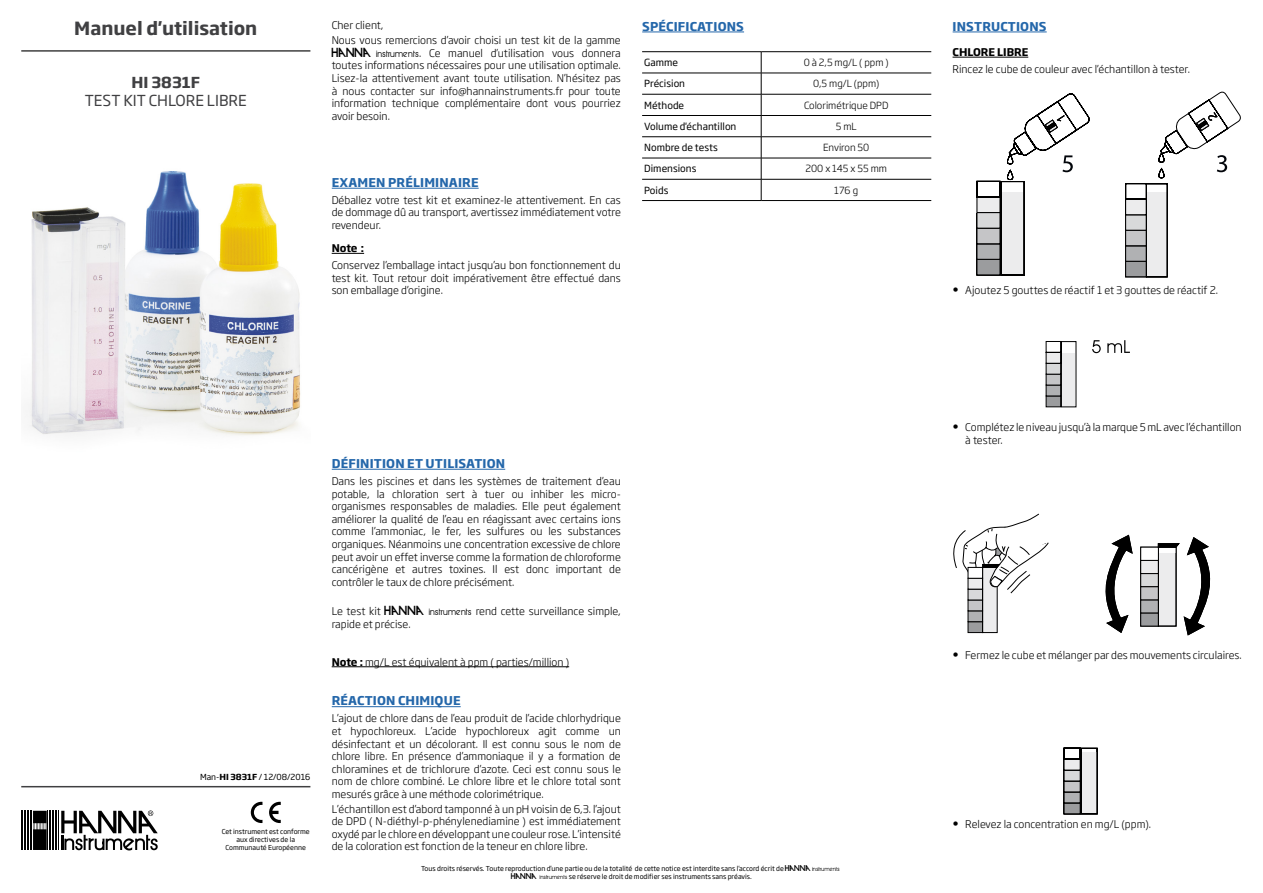
<style>
.page{position:relative;width:1263px;height:893px;background:#fff}
.page>*{position:absolute;margin:0;border:0;box-sizing:border-box;transform-origin:0 0}
.Titre_manuel_d_utili{font:700 18px "Soho Gothic Pro";color:#404042}
.Ref___nom_instrument{font:15px "Soho Gothic Pro";color:#404042}
.Ref___nom_instrument-2{font:700 15px "Soho Gothic Pro";color:#404042}
.Titre{font:700 12px "Soho Gothic Pro";letter-spacing:.015em;color:#2467aa}
.Texte_light{font:300 10.5px/12.6px "Soho Gothic Pro";color:#000;text-align:justify}
.Note{font:300 10.5px "Soho Gothic Pro";color:#000}
.Sous-titre{font:700 10.5px "Soho Gothic Pro";color:#000}
.Note-2{font:700 10.5px "Soho Gothic Pro";color:#000}
.Tableau_corps{font:300 9.75px "Soho Gothic Pro";color:#000}
.Tableau_gauche{font:9.75px "Soho Gothic Pro";color:#000}
.Edition_et_date{font:8.25px "Soho Gothic Pro";color:#000}
.t1{font:6.75px/8.1px "Soho Gothic Pro";color:#000;text-align:center}
.s1{font-family:"Hanna";font-weight:400}
.s2{font-weight:700}
.s3{font-family:"Hanna"}
.s4{font-weight:400;font-size:12px}
</style>
<div class="page">
<hr style="left:21px;top:786px;width:289px;height:1px;background:#404042">
<svg style="left:251px;top:802px;width:11px;height:21px"></svg>
<svg style="left:269px;top:802px;width:12px;height:21px"></svg>
<hr style="left:58px;top:811px;width:1px;height:39px;background:#000">
<hr style="left:57px;top:811px;width:1px;height:39px;background:#000">
<hr style="left:55px;top:811px;width:1px;height:39px;background:#000">
<hr style="left:54px;top:811px;width:1px;height:39px;background:#000">
<hr style="left:52px;top:811px;width:1px;height:39px;background:#000">
<hr style="left:51px;top:811px;width:1px;height:39px;background:#000">
<hr style="left:49px;top:811px;width:1px;height:39px;background:#000">
<hr style="left:48px;top:811px;width:1px;height:39px;background:#000">
<hr style="left:32px;top:811px;width:1px;height:39px;background:#000">
<hr style="left:30px;top:811px;width:1px;height:39px;background:#000">
<hr style="left:29px;top:811px;width:1px;height:39px;background:#000">
<hr style="left:27px;top:811px;width:1px;height:39px;background:#000">
<hr style="left:26px;top:811px;width:1px;height:39px;background:#000">
<hr style="left:24px;top:811px;width:1px;height:39px;background:#000">
<hr style="left:23px;top:811px;width:1px;height:39px;background:#000">
<hr style="left:21px;top:811px;width:1px;height:39px;background:#000">
<svg style="left:33px;top:811px;width:14px;height:39px"></svg>
<svg style="left:61px;top:810px;width:97px;height:40px"></svg>
<svg style="left:953px;top:513px;width:96px;height:120px"></svg>
<svg style="left:1105px;top:535px;width:27px;height:98px"></svg>
<svg style="left:1140px;top:537px;width:70px;height:98px"></svg>
<svg style="left:1046px;top:341px;width:30px;height:66px;background:#bbbbbc"></svg>
<svg style="left:1092px;top:340px;width:9px;height:13px"></svg>
<svg style="left:1107px;top:340px;width:23px;height:13px"></svg>
<svg style="left:1064px;top:748px;width:33px;height:66px;background:#b2b2b3"></svg>
<svg style="left:977px;top:93px;width:113px;height:182px"></svg>
<svg style="left:1125px;top:91px;width:116px;height:186px"></svg>
<img style="left:29px;top:171px;width:272px;height:265px">
<hr style="left:332px;top:188px;width:147px;height:1px;background:#2467aa">
<hr style="left:332px;top:253px;width:32px;height:1px;background:#000">
<hr style="left:21px;top:50px;width:289px;height:1px;background:#000">
<hr style="left:332px;top:469px;width:173px;height:1px;background:#2467aa">
<hr style="left:332px;top:666px;width:237px;height:1px;background:#000">
<hr style="left:332px;top:706px;width:129px;height:1px;background:#2467aa">
<hr style="left:642px;top:32px;width:102px;height:1px;background:#2467aa">
<hr style="left:642px;top:73px;width:119px;height:1px;background:#000">
<hr style="left:761px;top:73px;width:170px;height:1px;background:#000">
<hr style="left:642px;top:94px;width:119px;height:1px;background:#000">
<hr style="left:761px;top:94px;width:170px;height:1px;background:#000">
<hr style="left:642px;top:115px;width:119px;height:1px;background:#000">
<hr style="left:761px;top:115px;width:170px;height:1px;background:#000">
<hr style="left:642px;top:136px;width:119px;height:1px;background:#000">
<hr style="left:761px;top:136px;width:170px;height:1px;background:#000">
<hr style="left:642px;top:158px;width:119px;height:1px;background:#000">
<hr style="left:761px;top:158px;width:170px;height:1px;background:#000">
<hr style="left:642px;top:179px;width:119px;height:1px;background:#000">
<hr style="left:761px;top:179px;width:170px;height:1px;background:#000">
<hr style="left:761px;top:51px;width:170px;height:1px;background:#000">
<hr style="left:761px;top:200px;width:170px;height:1px;background:#000">
<hr style="left:642px;top:51px;width:119px;height:1px;background:#000">
<svg style="left:761px;top:52px;width:1px;height:148px"></svg>
<hr style="left:642px;top:200px;width:119px;height:1px;background:#000">
<hr style="left:953px;top:32px;width:94px;height:1px;background:#2467aa">
<hr style="left:952px;top:57px;width:76px;height:1px;background:#000">
<p class="Titre_manuel_d_utili" style="left:74px;top:14px;width:185px">Manuel d'utilisation</p>
<p class="Ref___nom_instrument-2" style="left:131px;top:70px;width:70px">HI 3831F</p>
<p class="Ref___nom_instrument" style="left:85px;top:88px;width:164px">TEST KIT CHLORE LIBRE</p>
<p class="Texte_light" style="left:332px;top:19px;width:53px">Cher client,</p>
<p class="Texte_light" style="left:332px;top:33px;width:291px">Nous vous remercions d’avoir choisi un test kit de la gamme <span class="s1">HANNA instruments</span>. Ce manuel d’utilisation vous donnera toutes informations nécessaires pour une utilisation optimale.<br>Lisez-la attentivement avant toute utilisation. N’hésitez pas à nous contacter sur info@hannainstruments.fr pour toute information technique complémentaire dont vous pourriez avoir besoin.</p>
<p class="Titre" style="left:332px;top:173px;width:148px">EXAMEN PRÉLIMINAIRE</p>
<p class="Texte_light" style="left:332px;top:193px;width:291px">Déballez votre test kit et examinez-le attentivement. En cas de dommage dû au transport, avertissez immédiatement votre revendeur.</p>
<p class="Note-2" style="left:332px;top:240px;width:34px">Note :</p>
<p class="Texte_light" style="left:332px;top:258px;width:291px">Conservez l’emballage intact jusqu’au bon fonctionnement du test kit. Tout retour doit impérativement être effectué dans son emballage d’origine.</p>
<p class="Titre" style="left:642px;top:17px;width:103px">SPÉCIFICATIONS</p>
<p class="Tableau_gauche" style="left:644px;top:55px;width:35px">Gamme</p>
<p class="Tableau_corps" style="left:804px;top:55px;width:87px">0 à 2,5 mg/L ( ppm )</p>
<p class="Tableau_gauche" style="left:644px;top:76px;width:42px">Précision</p>
<p class="Tableau_corps" style="left:813px;top:76px;width:68px">0,5 mg/L (ppm)</p>
<p class="Tableau_gauche" style="left:644px;top:98px;width:42px">Méthode</p>
<p class="Tableau_corps" style="left:804px;top:97px;width:86px">Colorimétrique DPD</p>
<p class="Tableau_gauche" style="left:644px;top:119px;width:94px">Volume d'échantillon</p>
<p class="Tableau_corps" style="left:836px;top:119px;width:22px">5 mL</p>
<p class="Tableau_gauche" style="left:644px;top:140px;width:75px">Nombre de tests</p>
<p class="Tableau_corps" style="left:823px;top:140px;width:48px">Environ 50</p>
<p class="Tableau_gauche" style="left:644px;top:161px;width:54px">Dimensions</p>
<p class="Tableau_corps" style="left:805px;top:161px;width:83px">200 x 145 x 55 mm</p>
<p class="Tableau_gauche" style="left:644px;top:183px;width:26px">Poids</p>
<p class="Tableau_corps" style="left:834px;top:183px;width:25px">176 g</p>
<p class="Edition_et_date" style="left:200px;top:771px;width:112px">Man-<span class="s2">HI 3831F</span> / 12/08/2016</p>
<p class="t1" style="left:222px;top:827px;width:90px">Cet instrument est conforme aux directives de la<br>Communauté Européenne</p>
<p class="Titre" style="left:332px;top:454px;width:175px">DÉFINITION ET UTILISATION</p>
<p class="Texte_light" style="left:332px;top:474px;width:291px">Dans les piscines et dans les systèmes de traitement d’eau potable, la chloration sert à tuer ou inhiber les micro&shy;organismes responsables de maladies. Elle peut également améliorer la qualité de l’eau en réagissant avec certains ions comme l’ammoniac, le fer, les sulfures ou les substances organiques. Néanmoins une concentration excessive de chlore peut avoir un effet inverse comme la formation de chloroforme cancérigène et autres toxines. Il est donc important de contrôler le taux de chlore précisément.</p>
<p class="Texte_light" style="left:332px;top:604px;width:291px">Le test kit <span class="s1">HANNA instruments</span> rend cette surveillance simple, rapide et précise.</p>
<p class="Note" style="left:332px;top:654px;width:239px"><span class="s2">Note :</span> mg/L est équivalent à ppm ( parties/million )</p>
<p class="Titre" style="left:332px;top:691px;width:130px">RÉACTION CHIMIQUE</p>
<p class="Texte_light" style="left:332px;top:711px;width:291px">L’ajout de chlore dans de l’eau produit de l’acide chlorhydrique et hypochloreux. L’acide hypochloreux agit comme un désinfectant et un décolorant. Il est connu sous le nom de chlore libre. En présence d’ammoniaque il y a formation de chloramines et de trichlorure d’azote. Ceci est connu sous le nom de chlore combiné. Le chlore libre et le chlore total sont mesurés grâce à une méthode colorimétrique.</p>
<p class="Texte_light" style="left:332px;top:802px;width:291px">L’échantillon est d’abord tamponné à un pH voisin de 6,3. l’ajout de DPD ( N-diéthyl-p-phénylenediamine ) est immédiatement oxydé par le chlore en développant une couleur rose. L’intensité de la coloration est fonction de la teneur en chlore libre.</p>
<p class="t1" style="left:421px;top:864px;width:422px">Tous droits réservés. Toute reproduction d’une partie ou de la totalité de cette notice est interdite sans l’accord écrit de <span class="s3">HANNA instruments.<br>HANNA instruments</span> se réserve le droit de modifier ses instruments sans préavis.</p>
<p class="Titre" style="left:953px;top:17px;width:95px">INSTRUCTIONS</p>
<p class="Sous-titre" style="left:952px;top:44px;width:77px">CHLORE LIBRE</p>
<p class="Texte_light" style="left:952px;top:62px;width:239px">Rincez le cube de couleur avec l’échantillon à tester.</p>
<p class="Texte_light" style="left:952px;top:283px;width:267px"><span class="s4">•</span> Ajoutez 5 gouttes de réactif 1 et 3 gouttes de réactif 2.</p>
<p class="Texte_light" style="left:965px;top:420px;width:278px;text-indent:-13px"><span class="s4">•</span> Complétez le niveau jusqu’à la marque 5 mL avec l’échantillon à tester.</p>
<p class="Texte_light" style="left:952px;top:648px;width:291px"><span class="s4">•</span> Fermez le cube et mélanger par des mouvements circulaires.</p>
<p class="Texte_light" style="left:952px;top:817px;width:200px"><span class="s4">•</span> Relevez la concentration en mg/L (ppm).</p>
</div>
